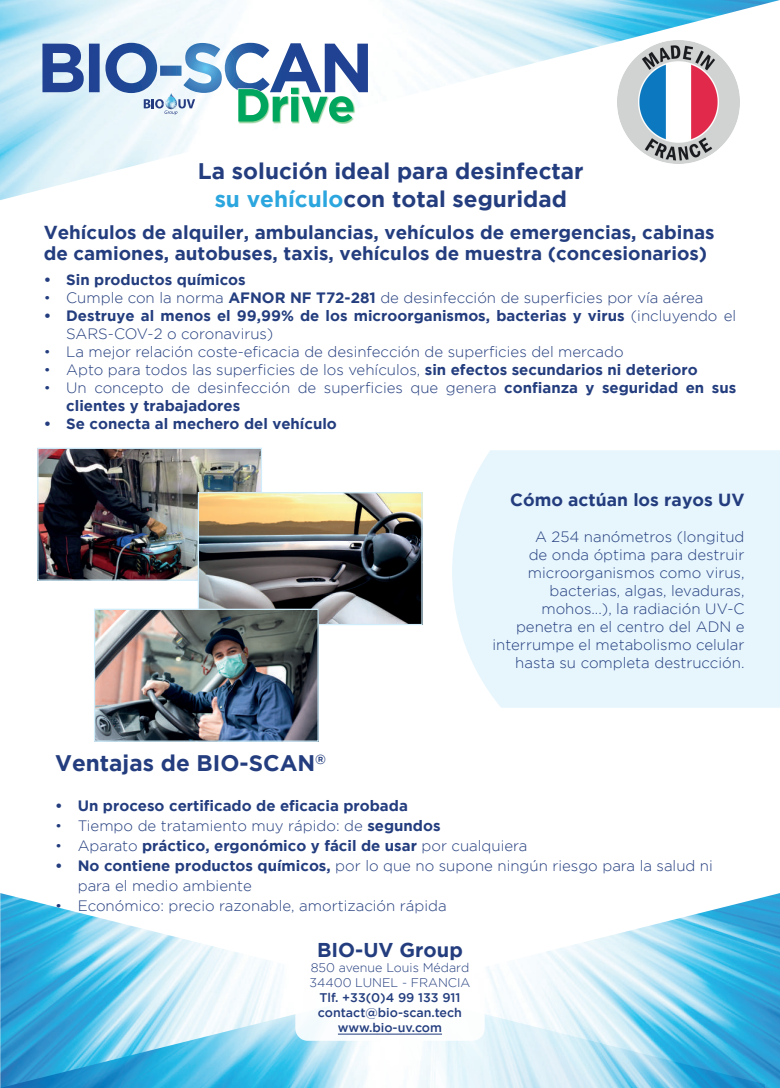
<style>
.page{position:relative;width:780px;height:1088px;background:#fff}
.page>*{position:absolute;margin:0;border:0;box-sizing:border-box;transform-origin:0 0}
.t1{font:700 22.5px/27px "Gotham";color:#233d7e;text-align:center}
.t2{font:700 20px "Gotham";color:#233d7e}
.t3{font:700 18.75px/21.2px "Gotham";color:#233d7e}
.t4{font:700 17.5px "Gotham";color:#233d7e}
.t5{font:300 15px/18px "Gotham";color:#233d7e}
.t6{font:700 15px/18px "Gotham";color:#233d7e}
.t7{font:500 12.5px/15px "Gotham";color:#233d7e;text-align:center}
.t8{font:300 12.5px/15px "Gotham";color:#233d7e}
.s1{color:#2ca6de}
.s2{font-weight:700}
.s3{font-weight:300}
</style>
<div class="page">
<div style="left:452px;top:450px;width:328px;height:258px;background:#e7f6fd"></div>
<img style="left:0;top:893px;width:780px;height:195px">
<img style="left:0;top:0;width:780px;height:200px">
<div style="left:295px;top:934px;width:189px;height:107px;background:#fff;border-radius:12px"></div>
<hr style="left:338px;top:1034px;width:104px;height:1px;background:#233d7e">
<div style="left:238px;top:88px;width:117px;height:36px;background:#67bf72;opacity:.75"></div>
<svg style="left:105px;top:43px;width:248px;height:79px"></svg>
<img style="left:39px;top:450px;width:221px;height:129px">
<div style="left:37px;top:448px;width:225px;height:133px;border:1px solid #cfedfb"></div>
<img style="left:200px;top:494px;width:220px;height:129px">
<div style="left:198px;top:492px;width:224px;height:133px;border:1px solid #cfedfb"></div>
<img style="left:96px;top:611px;width:221px;height:129px">
<div style="left:94px;top:609px;width:225px;height:133px;border:1px solid #cfedfb"></div>
<img style="left:617px;top:40px;width:122px;height:124px">
<h1 class="t1" style="left:198px;top:157px;width:387px">La solución ideal para desinfectar <span class="s1">su vehículo</span>con total seguridad</h1>
<p class="t3" style="left:44px;top:221px;width:672px">Vehículos de alquiler, ambulancias, vehículos de emergencias, cabinas de camiones, autobuses, taxis, vehículos de muestra (concesionarios)</p>
<p class="t6" style="left:44px;top:270px;width:203px">• Sin productos químicos</p>
<p class="t5" style="left:44px;top:289px;width:661px">• Cumple con la norma <span class="s2">AFNOR NF T72-281</span> de desinfección de superficies por vía aérea</p>
<p class="t6" style="left:66px;top:306px;width:671px;text-indent:-22px">• Destruye al menos el 99,99% de los microorganismos, bacterias y virus <span class="s3">(incluyendo el<br>SARS-COV-2 o coronavirus)</span></p>
<p class="t5" style="left:44px;top:343px;width:581px">• La mejor relación coste-eficacia de desinfección de superficies del mercado</p>
<p class="t5" style="left:44px;top:361px;width:655px">• Apto para todos las superficies de los vehículos, <span class="s2">sin efectos secundarios ni deterioro</span></p>
<p class="t5" style="left:66px;top:379px;width:671px;text-indent:-22px">• Un concepto de desinfección de superficies que genera <span class="s2">confianza y seguridad en sus clientes y trabajadores</span></p>
<p class="t6" style="left:44px;top:414px;width:295px">• Se conecta al mechero del vehículo</p>
<p class="t4" style="left:510px;top:490px;width:236px">Cómo actúan los rayos UV</p>
<p class="t5" style="left:492px;top:527px;width:253px;text-align:right">A 254 nanómetros (longitud<br>de onda óptima para destruir microorganismos como virus, bacterias, algas, levaduras, mohos...), la radiación UV-C penetra en el centro del ADN e interrumpe el metabolismo celular hasta su completa destrucción.</p>
<h1 class="t1" style="left:55px;top:749px;width:272px">Ventajas de BIO-SCAN<sup>®</sup></h1>
<p class="t6" style="left:55px;top:796px;width:354px">• Un proceso certificado de eficacia probada</p>
<p class="t5" style="left:55px;top:817px;width:387px">• Tiempo de tratamiento muy rápido: de <span class="s2">segundos</span></p>
<p class="t6" style="left:55px;top:836px;width:473px"><span class="s3">• Aparato</span> práctico, ergonómico y fácil de usar <span class="s3">por cualquiera</span></p>
<p class="t5" style="left:78px;top:856px;width:636px;line-height:20px;text-indent:-22px"><span class="s2">• No contiene productos químicos,</span> por lo que no supone ningún riesgo para la salud ni para el medio ambiente</p>
<p class="t5" style="left:55px;top:897px;width:393px">• Económico: precio razonable, amortización rápida</p>
<h2 class="t2" style="left:317px;top:939px;width:147px">BIO-UV Group</h2>
<p class="t8" style="left:309px;top:960px;width:162px">850 avenue Louis Médard<br>34400 LUNEL - FRANCIA</p>
<p class="t7" style="left:318px;top:990px;width:146px">Tlf. +33(0)4 99 133 911 contact@bio-scan.tech www.bio-uv.com</p>
</div>
